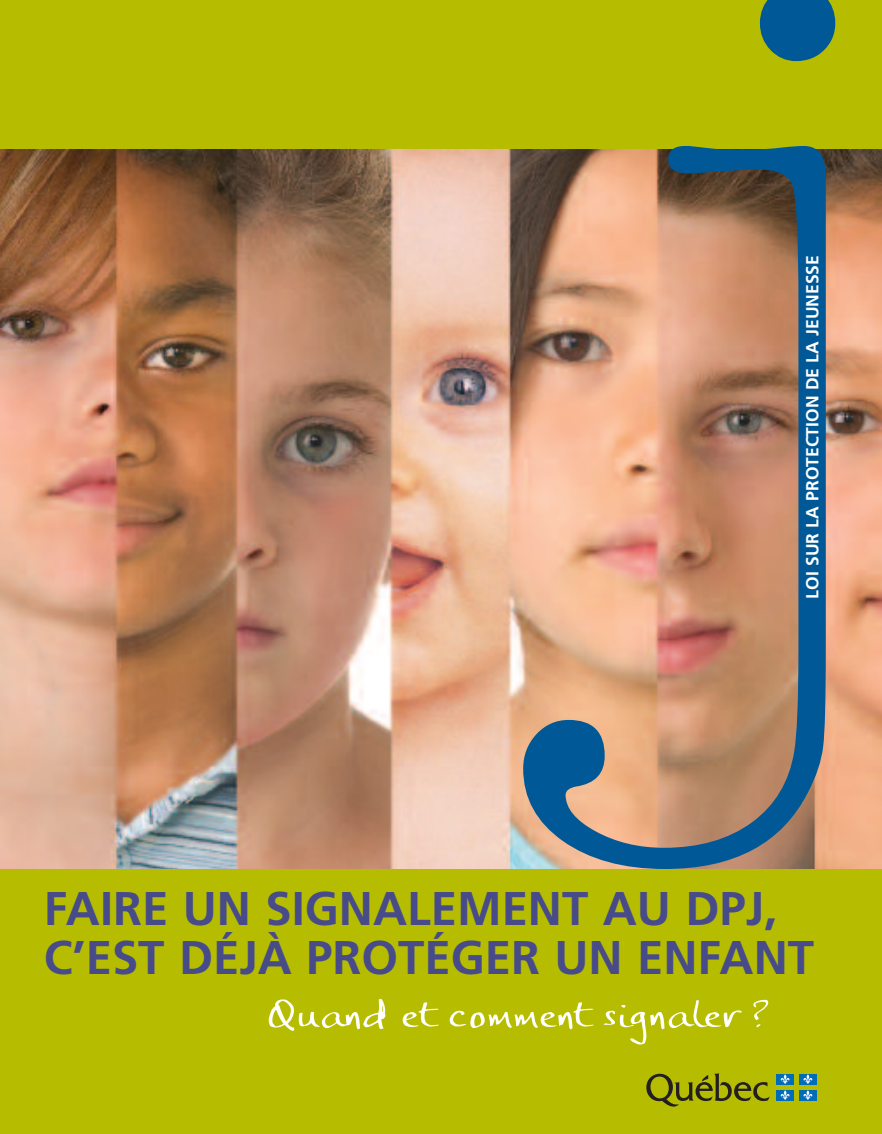
<style>
.page{position:relative;width:882px;height:1134px;background:#b6bd00}
.page>*{position:absolute;margin:0;border:0;box-sizing:border-box;transform-origin:0 0}
.t1{font:52.5px "JP Hand Straight";color:#fff}
.t2{font:700 47.25px/49px "Frutiger";color:#474b89}
.t3{font:700 17.5px "Frutiger";color:#fff}
</style>
<div class="page">
<img style="left:0;top:150px;width:882px;height:718px">
<svg style="left:646px;top:1073px;width:124px;height:34px"></svg>
<div style="left:776px;top:1074px;width:18px;height:11px;background:#006cb7"></div>
<svg style="left:780px;top:1074px;width:10px;height:10px"></svg>
<div style="left:799px;top:1074px;width:18px;height:11px;background:#006cb7"></div>
<svg style="left:803px;top:1074px;width:10px;height:10px"></svg>
<div style="left:776px;top:1090px;width:18px;height:11px;background:#006cb7"></div>
<svg style="left:780px;top:1090px;width:10px;height:10px"></svg>
<div style="left:799px;top:1090px;width:18px;height:11px;background:#006cb7"></div>
<svg style="left:803px;top:1090px;width:10px;height:10px"></svg>
<svg style="left:523px;top:0;width:312px;height:869px"></svg>
<p class="t3" style="left:805px;top:599px;width:345px;rotate:-90deg">LOI SUR LA PROTECTION DE LA JEUNESSE</p>
<p class="t2" style="left:44px;top:888px;width:772px">FAIRE UN SIGNALEMENT AU DPJ,<br>C’EST DÉJÀ PROTÉGER UN ENFANT</p>
<p class="t1" style="left:267px;top:977px;width:504px">Quand et comment signaler ?</p>
</div>
